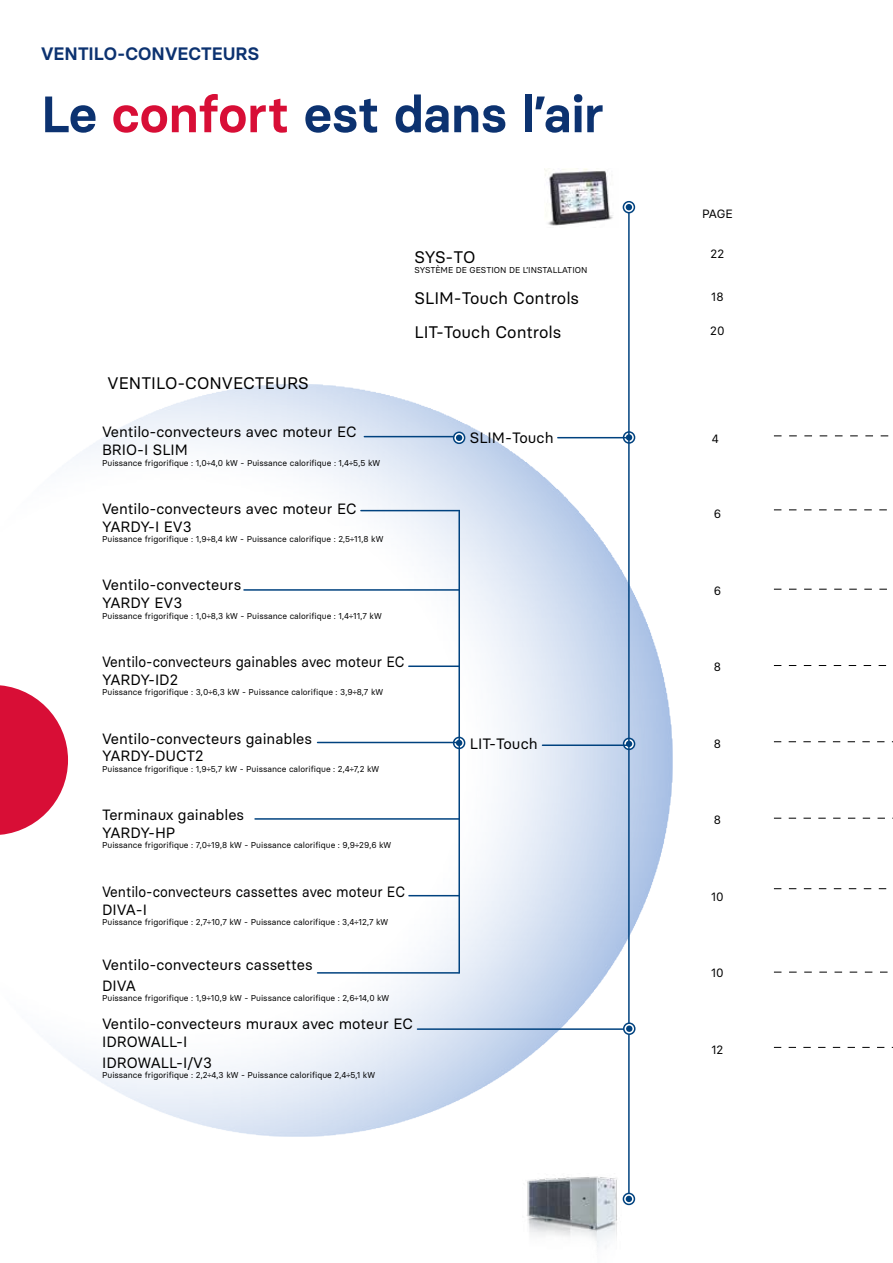
<style>
.page{position:relative;width:893px;height:1263px;background:#fff}
.page>*{position:absolute;margin:0;border:0;box-sizing:border-box;transform-origin:0 0}
.t1{font:600 51px "Basier Circle";color:#0c3270}
.t2{font:600 18px "Basier Circle";color:#0c3270}
.t3{font:16.8px "Basier Circle";color:#000}
.t4{font:15px "Basier Circle";color:#000}
.t5{font:14.85px/17.9px "Basier Circle";color:#000}
.t6{font:14.85px/17.9px "Basier Circle";color:#000;scale:.93 1}
.t7{font:12px "Basier Circle";color:#000}
.t8{font:8.55px "Basier Circle";color:#000}
.s1{color:#d80e36}
</style>
<div class="page">
<img style="left:50px;top:384px;width:623px;height:753px">
<div style="left:454px;top:432px;width:11px;height:11px;background:#18548c;border-radius:50%"></div>
<div style="left:453px;top:432px;width:12px;height:12px;border:2px solid #00427f;border-radius:50%"></div>
<svg style="left:456px;top:435px;width:6px;height:6px"></svg>
<div style="left:623px;top:431px;width:12px;height:13px;border:2px solid #00427f;border-radius:50%"></div>
<div style="left:626px;top:434px;width:6px;height:7px;background:#00427f;border-radius:50%"></div>
<div style="left:454px;top:737px;width:11px;height:11px;background:#326798;border-radius:50%"></div>
<div style="left:453px;top:737px;width:12px;height:12px;border:2px solid #00427f;border-radius:50%"></div>
<svg style="left:456px;top:740px;width:6px;height:6px"></svg>
<div style="left:624px;top:738px;width:11px;height:11px;background:#265f95;border-radius:50%"></div>
<div style="left:623px;top:738px;width:12px;height:12px;border:2px solid #00427f;border-radius:50%"></div>
<svg style="left:626px;top:741px;width:6px;height:6px"></svg>
<svg style="left:0;top:685px;width:68px;height:150px"></svg>
<hr style="left:417px;top:1028px;width:211px;height:2px;background:#00427f">
<img style="left:544px;top:168px;width:69px;height:58px">
<hr style="left:318px;top:742px;width:141px;height:1px;background:#00427f">
<hr style="left:364px;top:436px;width:90px;height:1px;background:#00427f">
<hr style="left:542px;top:744px;width:86px;height:2px;background:#00427f">
<hr style="left:558px;top:437px;width:70px;height:1px;background:#00427f">
<hr style="left:628px;top:208px;width:2px;height:991px;background:#00427f">
<hr style="left:458px;top:510px;width:2px;height:464px;background:#00427f">
<hr style="left:361px;top:510px;width:97px;height:1px;background:#00427f">
<hr style="left:244px;top:589px;width:215px;height:2px;background:#00427f">
<hr style="left:409px;top:665px;width:50px;height:2px;background:#00427f">
<hr style="left:255px;top:818px;width:204px;height:2px;background:#00427f">
<hr style="left:409px;top:895px;width:50px;height:1px;background:#00427f">
<hr style="left:318px;top:972px;width:140px;height:2px;background:#00427f">
<img style="left:527px;top:1176px;width:90px;height:71px">
<div style="left:623px;top:202px;width:11px;height:11px;background:#275e92;border-radius:50%"></div>
<div style="left:623px;top:201px;width:12px;height:12px;border:2px solid #00427f;border-radius:50%"></div>
<svg style="left:626px;top:204px;width:6px;height:6px"></svg>
<div style="left:623px;top:1193px;width:11px;height:11px;background:#396b9b;border-radius:50%"></div>
<div style="left:623px;top:1193px;width:12px;height:12px;border:2px solid #00427f;border-radius:50%"></div>
<svg style="left:626px;top:1196px;width:6px;height:6px"></svg>
<svg style="left:774px;top:436px;width:115px;height:1px"></svg>
<svg style="left:774px;top:510px;width:113px;height:1px"></svg>
<svg style="left:774px;top:589px;width:113px;height:1px"></svg>
<svg style="left:774px;top:665px;width:113px;height:1px"></svg>
<svg style="left:774px;top:741px;width:119px;height:1px"></svg>
<svg style="left:774px;top:818px;width:119px;height:1px"></svg>
<svg style="left:774px;top:888px;width:113px;height:1px"></svg>
<svg style="left:774px;top:972px;width:114px;height:1px"></svg>
<svg style="left:774px;top:1047px;width:119px;height:1px"></svg>
<div style="left:623px;top:1022px;width:12px;height:13px;border:2px solid #00427f;border-radius:50%"></div>
<div style="left:626px;top:1025px;width:6px;height:7px;background:#00427f;border-radius:50%"></div>
<h2 class="t2" style="left:41px;top:42px;width:219px">VENTILO-CONVECTEURS</h2>
<h1 class="t1" style="left:41px;top:83px;width:564px">Le <span class="s1">confort</span> est dans l’air</h1>
<h3 class="t3" style="left:415px;top:246px;width:62px">SYS-TO</h3>
<p class="t8" style="left:415px;top:265px;width:174px">SYSTÈME DE GESTION DE L’INSTALLATION</p>
<h3 class="t7" style="left:702px;top:207px;width:32px">PAGE</h3>
<h3 class="t7" style="left:711px;top:247px;width:15px">22</h3>
<h3 class="t3" style="left:415px;top:287px;width:166px">SLIM-Touch Controls</h3>
<h3 class="t7" style="left:711px;top:289px;width:14px">18</h3>
<h3 class="t3" style="left:415px;top:321px;width:148px">LIT-Touch Controls</h3>
<h3 class="t7" style="left:710px;top:323px;width:16px">20</h3>
<h3 class="t3" style="left:108px;top:373px;width:203px">VENTILO-CONVECTEURS</h3>
<h3 class="t5" style="left:102px;top:423px;width:256px">Ventilo-convecteurs avec moteur EC<br>BRIO-I SLIM</h3>
<p class="t8" style="left:102px;top:457px;width:280px">Puissance frigorifique : 1,0÷4,0 kW - Puissance calorifique : 1,4÷5,5 kW</p>
<h3 class="t5" style="left:102px;top:499px;width:256px">Ventilo-convecteurs avec moteur EC<br>YARDY-I EV3</h3>
<p class="t8" style="left:102px;top:534px;width:283px">Puissance frigorifique : 1,9÷8,4 kW - Puissance calorifique : 2,5÷11,8 kW</p>
<h3 class="t5" style="left:102px;top:576px;width:141px">Ventilo-convecteurs<br>YARDY EV3</h3>
<p class="t8" style="left:102px;top:610px;width:281px">Puissance frigorifique : 1,0÷8,3 kW - Puissance calorifique : 1,4÷11,7 kW</p>
<h3 class="t6" style="left:102px;top:652px;width:327px">Ventilo-convecteurs gainables avec moteur EC<br>YARDY-ID2</h3>
<p class="t8" style="left:102px;top:687px;width:283px">Puissance frigorifique : 3,0÷6,3 kW - Puissance calorifique : 3,9÷8,7 kW</p>
<h3 class="t5" style="left:102px;top:729px;width:212px">Ventilo-convecteurs gainables<br>YARDY-DUCT2</h3>
<p class="t8" style="left:102px;top:763px;width:279px">Puissance frigorifique : 1,9÷5,7 kW - Puissance calorifique : 2,4÷7,2 kW</p>
<h3 class="t5" style="left:102px;top:806px;width:144px">Terminaux gainables<br>YARDY-HP</h3>
<p class="t8" style="left:102px;top:840px;width:291px">Puissance frigorifique : 7,0÷19,8 kW - Puissance calorifique : 9,9÷29,6 kW</p>
<h3 class="t6" style="left:102px;top:882px;width:327px">Ventilo-convecteurs cassettes avec moteur EC<br>DIVA-I</h3>
<p class="t8" style="left:102px;top:916px;width:288px">Puissance frigorifique : 2,7÷10,7 kW - Puissance calorifique : 3,4÷12,7 kW</p>
<h3 class="t5" style="left:102px;top:954px;width:212px;line-height:20.9px">Ventilo-convecteurs cassettes<br>DIVA</h3>
<p class="t8" style="left:102px;top:993px;width:289px">Puissance frigorifique : 1,9÷10,9 kW - Puissance calorifique : 2,6÷14,0 kW</p>
<h3 class="t4" style="left:470px;top:428px;width:85px">SLIM-Touch</h3>
<h3 class="t7" style="left:712px;top:431px;width:9px">4</h3>
<h3 class="t7" style="left:714px;top:506px;width:9px">6</h3>
<h3 class="t7" style="left:714px;top:583px;width:9px">6</h3>
<h3 class="t7" style="left:714px;top:659px;width:9px">8</h3>
<h3 class="t4" style="left:470px;top:734px;width:69px">LIT-Touch</h3>
<h3 class="t7" style="left:714px;top:736px;width:9px">8</h3>
<h3 class="t7" style="left:714px;top:812px;width:9px">8</h3>
<h3 class="t7" style="left:711px;top:889px;width:14px">10</h3>
<h3 class="t7" style="left:711px;top:966px;width:14px">10</h3>
<h3 class="t5" style="left:102px;top:1014px;width:312px">Ventilo-convecteurs muraux avec moteur EC<br>IDROWALL-I</h3>
<h3 class="t5" style="left:102px;top:1053px;width:112px">IDROWALL-I/V3</h3>
<p class="t8" style="left:102px;top:1069px;width:275px">Puissance frigorifique : 2,2÷4,3 kW - Puissance calorifique 2,4÷5,1 kW</p>
<h3 class="t7" style="left:711px;top:1042px;width:13px">12</h3>
</div>
